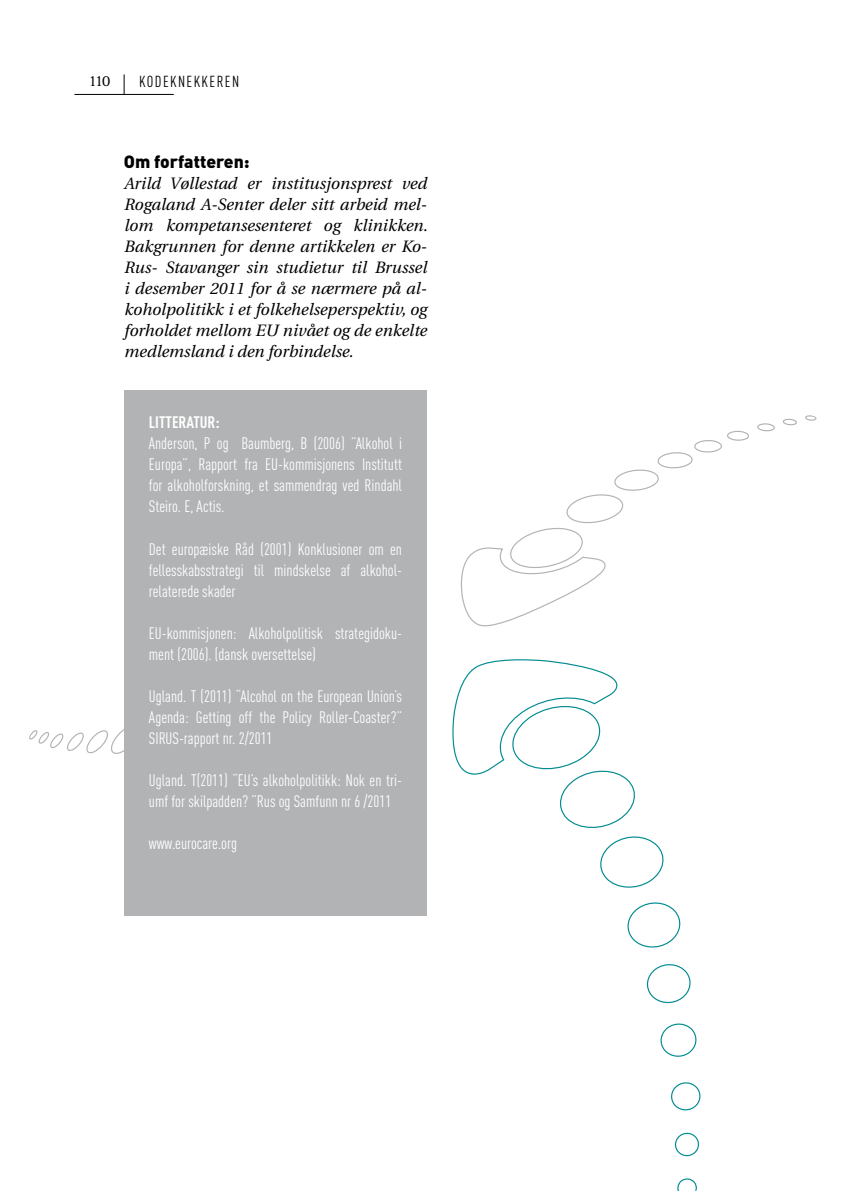
<style>
.page{position:relative;width:844px;height:1191px;background:#fff}
.page>*{position:absolute;margin:0;border:0;box-sizing:border-box;transform-origin:0 0}
.t1{font:17.5px "DIN Black Alternate";color:#000}
.t2{font:16.45px/21px "DIN Cond";color:#fff;text-align:justify}
.t3{font:italic 16.45px/21px "Utopia";color:#000;text-align:justify}
.t4{font:700 16.45px "DIN Cond";color:#fff}
.t5{font:15.75px "DIN Cond";letter-spacing:.09em;color:#000}
.t6{font:15.75px "Rotis Serif";color:#000}
</style>
<div class="page">
<svg style="left:29px;top:415px;width:788px;height:339px"></svg>
<svg style="left:450px;top:658px;width:253px;height:533px"></svg>
<div style="left:124px;top:390px;width:303px;height:525px;background:#b1b3b4"></div>
<hr style="left:74px;top:94px;width:100px;height:1px;background:#000">
<svg style="left:124px;top:74px;width:1px;height:20px"></svg>
<p class="t6" style="left:88px;top:71px;width:23px">110</p>
<p class="t5" style="left:139px;top:72px;width:99px">Kodeknekkeren</p>
<p class="t1" style="left:124px;top:150px;width:127px">Om forfatteren:</p>
<p class="t3" style="left:124px;top:173px;width:305px">Arild Vøllestad er institusjonsprest ved Rogaland A-Senter deler sitt arbeid mel&shy;lom kompetansesenteret og klinikken.<br>Bakgrunnen for denne artikkelen er Ko-Rus- Stavanger sin studietur til Brussel i desember 2011 for å se nærmere på al&shy;koholpolitikk i et folkehelseperspektiv, og forholdet mellom EU nivået og de enkelte medlemsland i den forbindelse.</p>
<p class="t4" style="left:149px;top:412px;width:72px">LITTERATUR:</p>
<p class="t2" style="left:149px;top:433px;width:255px">Anderson, P og Baumberg, B (2006) ”Alkohol i Europa”, Rapport fra EU-kommisjonens Institutt for alkoholforskning, et sammendrag ved Rindahl Steiro. E, Actis.</p>
<p class="t2" style="left:149px;top:538px;width:255px">Det europæiske Råd (2001) Konklusioner om en fellesskabsstrategi til mindskelse af alkohol&shy;relaterede skader</p>
<p class="t2" style="left:149px;top:622px;width:254px">EU-kommisjonen: Alkoholpolitisk strategidoku&shy;ment (2006). (dansk oversettelse)</p>
<p class="t2" style="left:149px;top:685px;width:255px">Ugland. T (2011) “Alcohol on the European Union’s Agenda: Getting off the Policy Roller-Coaster?” SIRUS-rapport nr. 2/2011</p>
<p class="t2" style="left:149px;top:769px;width:254px">Ugland. T(2011) “EU’s alkoholpolitikk: Nok en tri&shy;umf for skilpadden? ”Rus og Samfunn nr 6 /2011</p>
<p class="t2" style="left:149px;top:832px;width:90px">www.eurocare.org</p>
</div>
